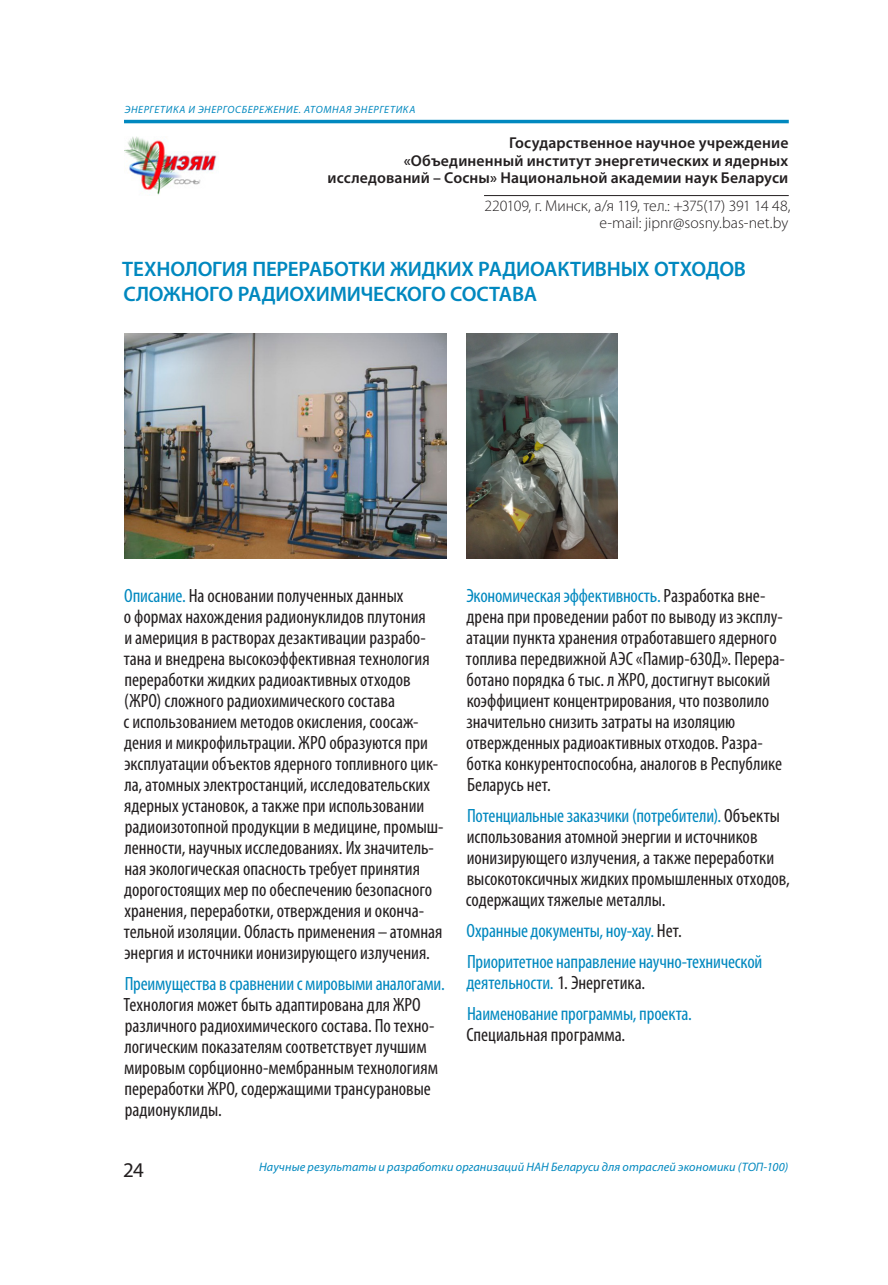
<style>
.page{position:relative;width:888px;height:1285px;background:#fff}
.page>*{position:absolute;margin:0;border:0;box-sizing:border-box;transform-origin:0 0}
.ЗАГОЛОВОК{font:600 21px/25.2px "Myriad Pro";letter-spacing:-.01em;color:#0088bf}
.t1{font:21px "Myriad Pro";color:#231f20}
.Основной_текст{font:condensed 19.25px/21px "Myriad Pro";color:#231f20}
.Основной_текст-2{font:condensed 19.25px/21px "Myriad Pro";letter-spacing:-.01em;color:#0088bf}
.Организация{font:600 15.75px/17.5px "Myriad Pro";letter-spacing:.01em;color:#231f20;text-align:right}
.Адрес_линия{font:300 15.75px "Myriad Pro";letter-spacing:-.02em;color:#231f20}
.адрес_емейл{font:300 15.75px "Myriad Pro";color:#231f20}
.t2{font:italic 12.25px "Myriad Pro";letter-spacing:.005em;color:#0088bf}
.t3{font:italic 10.5px "Myriad Pro";letter-spacing:.06em;color:#0088bf}
.s1{color:#0088bf}
.s2{color:#231f20}
</style>
<div class="page">
<hr style="left:124px;top:120px;width:665px;height:3px;background:#0088bf">
<hr style="left:484px;top:195px;width:305px;height:1px;background:#231f20">
<img style="left:124px;top:136px;width:93px;height:59px">
<img style="left:124px;top:334px;width:322px;height:224px">
<img style="left:466px;top:334px;width:152px;height:224px">
<p class="t3" style="left:125px;top:103px;width:292px">ЭНЕРГЕТИКА И ЭНЕРГОСБЕРЕЖЕНИЕ. АТОМНАЯ ЭНЕРГЕТИКА</p>
<p class="Организация" style="left:328px;top:134px;width:462px">Государственное научное учреждение<br>«Объединенный институт энергетических и ядерных исследований – Сосны» Национальной академии наук Беларуси</p>
<p class="Адрес_линия" style="left:485px;top:197px;width:307px">220109, г. Минск, а/я 119, тел.: +375(17) 391 14 48,</p>
<p class="адрес_емейл" style="left:599px;top:214px;width:190px">е-mail: jipnr@sosny.bas-net.by</p>
<p class="ЗАГОЛОВОК" style="left:122px;top:256px;width:625px">ТЕХНОЛОГИЯ ПЕРЕРАБОТКИ ЖИДКИХ РАДИОАКТИВНЫХ ОТХОДОВ<br>СЛОЖНОГО РАДИОХИМИЧЕСКОГО СОСТАВА</p>
<p class="Основной_текст" style="left:123px;top:585px;width:322px"><span class="s1">Описание.</span> На основании полученных данных<br>о формах нахождения радионуклидов плутония<br>и америция в растворах дезактивации разрабо&shy;тана и внедрена высокоэффективная технология переработки жидких радиоактивных отходов (ЖРО) сложного радиохимического состава<br>с использованием методов окисления, соосаж&shy;дения и микрофильтрации. ЖРО образуются при эксплуатации объектов ядерного топливного цик&shy;ла, атомных электростанций, исследовательских ядерных установок, а также при использовании радиоизотопной продукции в медицине, промыш&shy;ленности, научных исследованиях. Их значитель&shy;ная экологическая опасность требует принятия дорогостоящих мер по обеспечению безопасного хранения, переработки, отверждения и оконча&shy;тельной изоляции. Область применения–атомная энергия и источники ионизирующего излучения.</p>
<p class="Основной_текст" style="left:124px;top:973px;width:323px"><span class="s1">Преимущества в сравнении с мировыми аналогами.<br></span>Технология может быть адаптирована для ЖРО различного радиохимического состава. По техно&shy;логическим показателям соответствует лучшим мировым сорбционно-мембранным технологиям переработки ЖРО, содержащими трансурановые радионуклиды.</p>
<p class="Основной_текст" style="left:466px;top:585px;width:320px"><span class="s1">Экономическая эффективность.</span> Разработка вне&shy;дрена при проведении работ по выводу из эксплу&shy;атации пункта хранения отработавшего ядерного топлива передвижной АЭС «Памир‑630Д». Перера&shy;ботано порядка 6 тыс. л ЖРО, достигнут высокий коэффициент концентрирования, что позволило значительно снизить затраты на изоляцию отвержденных радиоактивных отходов. Разра&shy;ботка конкурентоспособна, аналогов в Республике Беларусь нет.</p>
<p class="Основной_текст" style="left:466px;top:805px;width:326px"><span class="s1">Потенциальные заказчики (потребители).</span> Объекты использования атомной энергии и источников ионизирующего излучения, а также переработки высокотоксичных жидких промышленных отходов, содержащих тяжелые металлы.</p>
<p class="Основной_текст-2" style="left:467px;top:920px;width:217px">Охранные документы, ноу-хау. <span class="s2">Нет.</span></p>
<p class="Основной_текст-2" style="left:467px;top:951px;width:297px">Приоритетное направление научно-технической деятельности. <span class="s2">1. Энергетика.</span></p>
<p class="Основной_текст-2" style="left:466px;top:1003px;width:227px">Наименование программы, проекта.<br><span class="s2">Специальная программа.</span></p>
<p class="t1" style="left:123px;top:1157px;width:22px">24</p>
<p class="t2" style="left:259px;top:1159px;width:531px">Научные результаты и разработки организаций НАН Беларуси для отраслей экономики (ТОП-100)</p>
</div>
